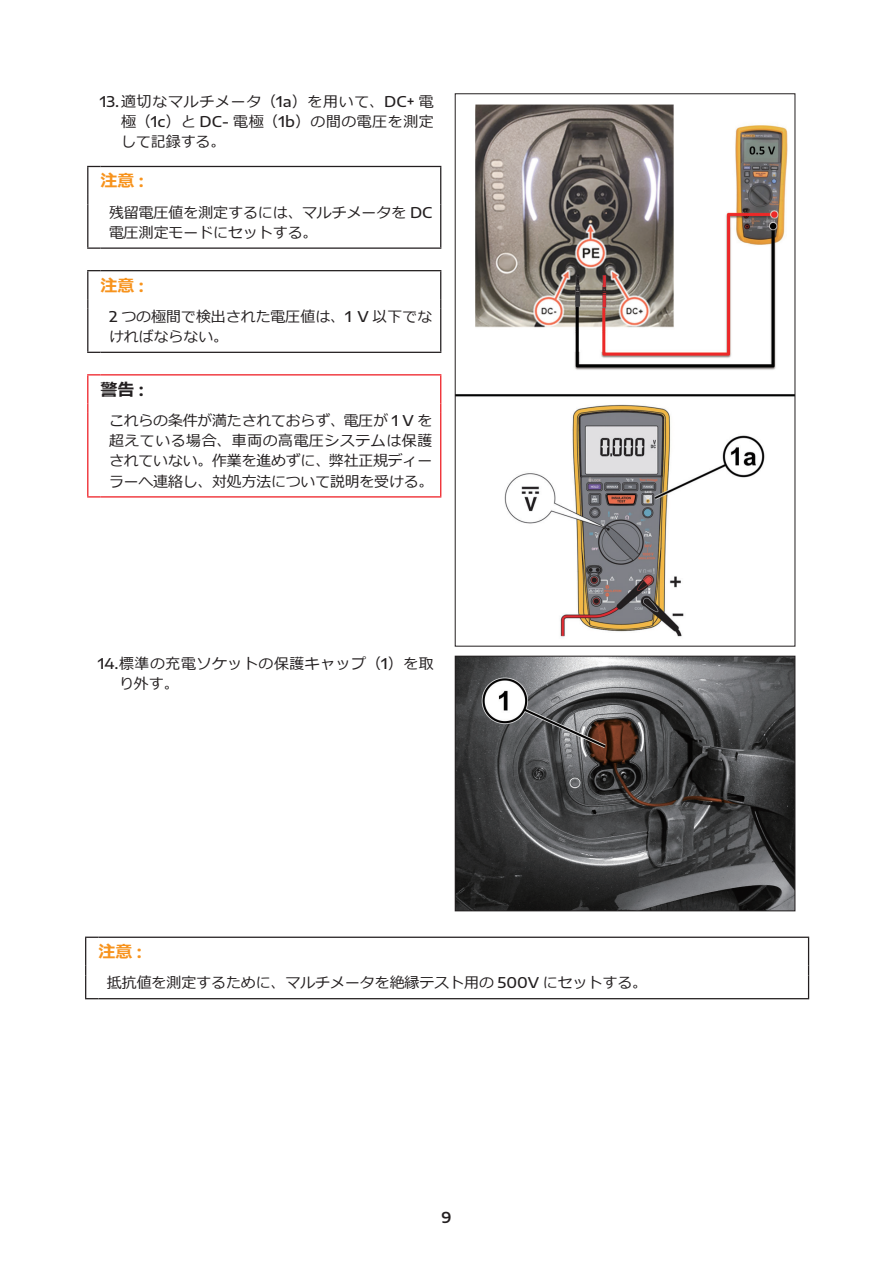
<style>
.page{position:relative;width:893px;height:1263px;background:#fff}
.page>*{position:absolute;margin:0;border:0;box-sizing:border-box;transform-origin:0 0}
.t1{font:700 16.95px "Meiryo";color:#f7931d}
.t2{font:700 16.95px "Meiryo";color:#231f20}
.t3{font:14.85px/20.2px "Meiryo";color:#231f20;text-align:justify}
.t4{font:14.85px/20.2px "Meiryo";letter-spacing:.04em;color:#231f20}
.t5{font:600 14.85px "Encode Sans Expanded";color:#231f20}
.s1{font-family:"Encode Sans Expanded";font-weight:500}
.s2{font-family:"Encode Sans Expanded";font-weight:600}
</style>
<div class="page">
<svg style="left:87px;top:166px;width:354px;height:83px"></svg>
<hr style="left:101px;top:247px;width:340px;height:2px;background:#231f20">
<svg style="left:87px;top:270px;width:354px;height:83px"></svg>
<hr style="left:101px;top:352px;width:340px;height:1px;background:#231f20">
<svg style="left:87px;top:374px;width:354px;height:123px"></svg>
<hr style="left:101px;top:496px;width:340px;height:1px;background:#ee1d23">
<img style="left:457px;top:104px;width:336px;height:534px">
<img style="left:457px;top:658px;width:336px;height:251px">
<div style="left:455px;top:656px;width:340px;height:255px;border:1px solid #231f20"></div>
<svg style="left:85px;top:936px;width:724px;height:63px"></svg>
<hr style="left:98px;top:998px;width:711px;height:1px;background:#231f20">
<p class="t3" style="left:121px;top:92px;width:314px;text-indent:-21px"><span class="s1">13.</span>適切なマルチメータ（ ）<span class="s1">a1</span> を用いて、<span class="s1">DC+</span> 電極（ ）<span class="s1">c1</span> と <span class="s1">DC-</span> 電極（ <span class="s1">b1</span> ）の間の電圧を測定して記録する。</p>
<p class="t1" style="left:101px;top:169px;width:45px">注意<span class="s2">:</span></p>
<p class="t3" style="left:109px;top:203px;width:325px">残留電圧値を測定するには、マルチメータを <span class="s1">DC</span>電圧測定モードにセットする。</p>
<p class="t1" style="left:101px;top:274px;width:45px">注意<span class="s2">:</span></p>
<p class="t3" style="left:109px;top:307px;width:325px"><span class="s1">2</span> つの極間で検出された電圧値は、 <span class="s1">V1</span> 以下でなければならない。</p>
<p class="t2" style="left:101px;top:378px;width:45px">警告<span class="s2">:</span></p>
<p class="t3" style="left:109px;top:411px;width:326px">これらの条件が満たされておらず、電圧が <span class="s1">V1</span> を超えている場合、車両の高電圧システムは保護されていない。作業を進めずに、弊社正規ディーラーへ連絡し、対処方法について説明を受ける。</p>
<p class="t4" style="left:119px;top:654px;width:316px;text-indent:-21px"><span class="s1">14.</span>標準の充電ソケットの保護キャップ（）<span class="s1">1</span> を取り外す。</p>
<p class="t1" style="left:98px;top:940px;width:45px">注意<span class="s2">:</span></p>
<p class="t3" style="left:107px;top:974px;width:542px">抵抗値を測定するために、マルチメータを絶縁テスト用の <span class="s1">500V</span> にセットする。</p>
<p class="t5" style="left:441px;top:1206px;width:12px">9</p>
</div>
